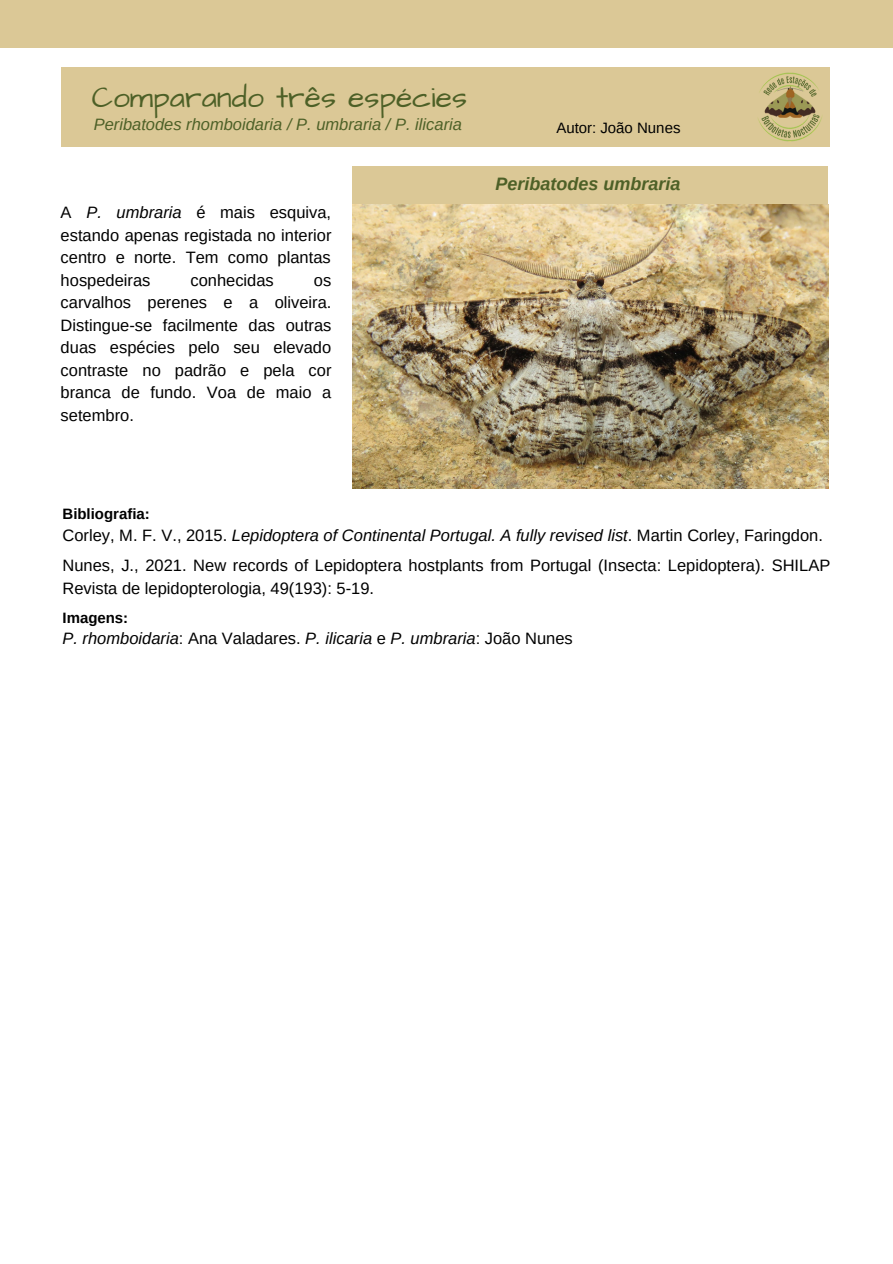
<style>
.page{position:relative;width:893px;height:1264px;background:#fff}
.page>*{position:absolute;margin:0;border:0;box-sizing:border-box;transform-origin:0 0}
.t1{font:30px "Architects Daughter";color:#4d6027}
.t2{font:italic 700 18px "Arimo";color:#4d6027}
.t3{font:16.5px/22.5px "Arimo";color:#000;text-align:justify}
.t4{font:italic 16.5px "Arimo";color:#000}
.t5{font:italic 16.5px "Arimo";color:#4d6027}
.t6{font:700 15px "Arimo";color:#000}
.t7{font:15px "Arimo";color:#000}
.s1{font-style:italic}
.s2{font-style:normal}
</style>
<div class="page">
<div style="left:0;top:0;width:892px;height:47px;background:#dbc896"></div>
<div style="left:61px;top:67px;width:768px;height:79px;background:#dbc896"></div>
<img style="left:758px;top:72px;width:64px;height:70px">
<img style="left:352px;top:204px;width:476px;height:284px">
<div style="left:352px;top:166px;width:476px;height:38px;background:#dbc896"></div>
<p class="t1" style="left:92px;top:77px;width:377px">Comparando três espécies</p>
<p class="t5" style="left:94px;top:115px;width:370px">Peribatodes rhomboidaria / P. umbraria / P. ilicaria</p>
<p class="t3" style="left:61px;top:201px;width:272px">A <span class="s1">P. umbraria</span> é mais esquiva, estando apenas registada no interior centro e norte. Tem como plantas hospedeiras</p>
<p class="t3" style="left:190px;top:269px;width:85px">conhecidas</p>
<p class="t3" style="left:61px;top:269px;width:272px;text-indent:253px">os carvalhos perenes e a oliveira.<br>Distingue-se facilmente das outras duas espécies pelo seu elevado contraste no padrão e pela cor branca de fundo. Voa de maio a setembro.</p>
<p class="t7" style="left:556px;top:119px;width:126px">Autor: João Nunes</p>
<p class="t2" style="left:495px;top:173px;width:186px">Peribatodes umbraria</p>
<p class="t6" style="left:62px;top:506px;width:89px">Bibliografia:</p>
<p class="t4" style="left:62px;top:526px;width:761px"><span class="s2">Corley, M. F. V., 2015.</span> Lepidoptera of Continental Portugal. A fully revised list<span class="s2">. Martin Corley, Faringdon.</span></p>
<p class="t3" style="left:62px;top:554px;width:769px">Nunes, J., 2021. New records of Lepidoptera hostplants from Portugal (Insecta: Lepidoptera). SHILAP<br>Revista de lepidopterologia, 49(193): 5-19.</p>
<p class="t6" style="left:62px;top:609px;width:67px">Imagens:</p>
<p class="t4" style="left:62px;top:629px;width:511px">P. rhomboidaria<span class="s2">: Ana Valadares.</span> P. ilicaria <span class="s2">e</span> P. umbraria<span class="s2">: João Nunes</span></p>
</div>
